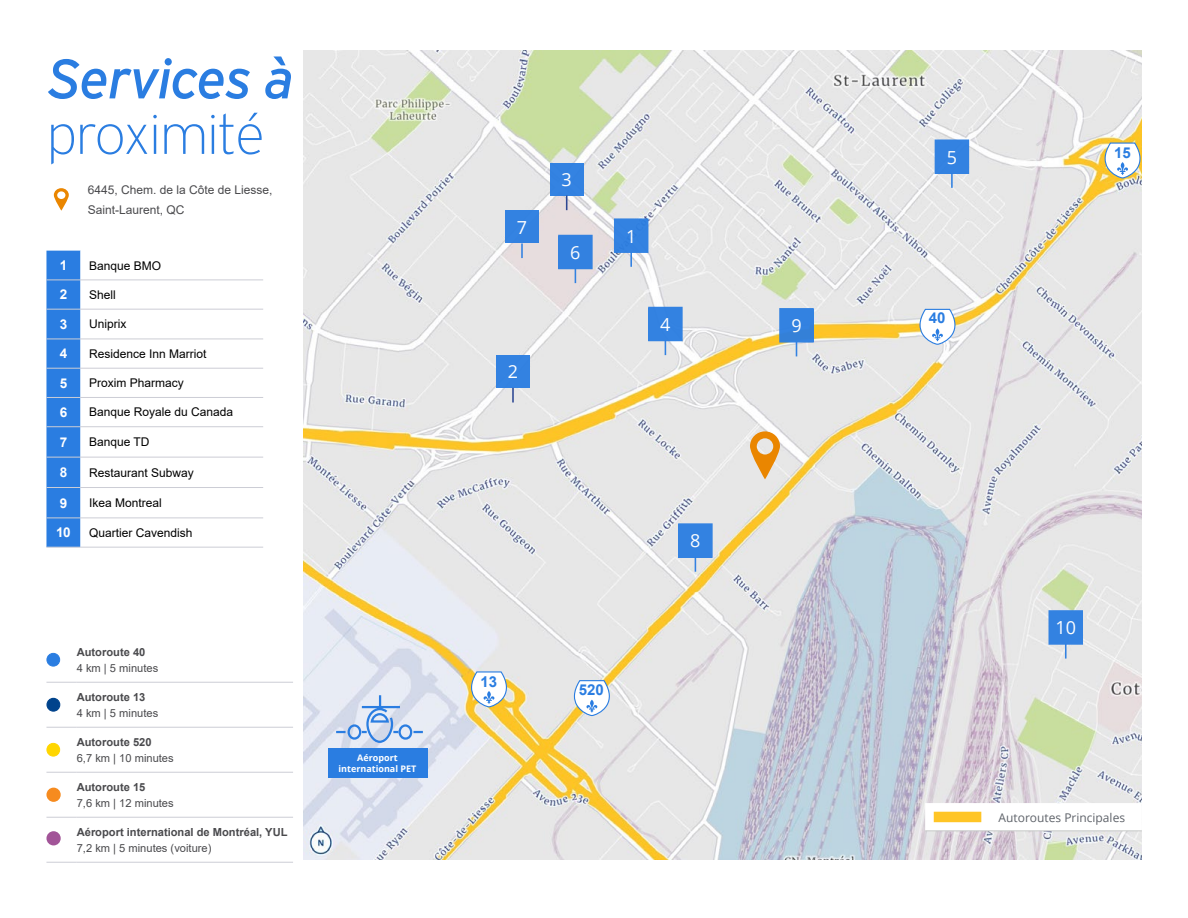
<style>
.page{position:relative;width:1188px;height:918px;background:#fff}
.page>*{position:absolute;margin:0;border:0;box-sizing:border-box;transform-origin:0 0}
.t1{font:italic 55.5px "Interstate";letter-spacing:-.03em;color:#2a7de1}
.t2{font:200 55.5px "Interstate";letter-spacing:-.03em;color:#2a7de1}
.t3{font:18px "Open Sans";color:#fff}
.t4{font:700 15px "Arial";color:#2a7de1}
.t5{font:700 13.5px "Arial";color:#fff}
.t6{font:12px "Arial";color:#000}
.t7{font:12px/19.5px "Arial";color:#4a4a4d}
.t8{font:12px "Open Sans";color:#5f636a}
.t9{font:700 11.1px "Arial";color:#4a4a4d}
.t10{font:11.1px "Arial";color:#4a4a4d}
.t11{font:700 9px/10.8px "Open Sans";color:#fff;text-align:center}
</style>
<div class="page">
<img style="left:304px;top:50px;width:838px;height:809px">
<div style="left:780px;top:309px;width:33px;height:33px;background:#3382e1"></div>
<div style="left:779px;top:308px;width:35px;height:35px;border:2px solid #2a7de1"></div>
<svg style="left:796px;top:342px;width:1px;height:14px"></svg>
<svg style="left:750px;top:431px;width:30px;height:48px"></svg>
<svg style="left:1104px;top:142px;width:37px;height:57px"></svg>
<svg style="left:470px;top:670px;width:38px;height:58px"></svg>
<div style="left:615px;top:219px;width:33px;height:33px;background:#3382e1"></div>
<div style="left:614px;top:218px;width:34px;height:35px;border:2px solid #2a7de1"></div>
<svg style="left:630px;top:252px;width:2px;height:15px"></svg>
<div style="left:496px;top:355px;width:34px;height:33px;background:#3382e1"></div>
<svg style="left:512px;top:388px;width:2px;height:15px"></svg>
<div style="left:550px;top:163px;width:33px;height:33px;background:#3482e2"></div>
<svg style="left:566px;top:196px;width:1px;height:14px"></svg>
<div style="left:649px;top:308px;width:33px;height:33px;background:#3382e1"></div>
<div style="left:648px;top:307px;width:35px;height:34px;border:2px solid #2a7de1"></div>
<svg style="left:665px;top:340px;width:1px;height:15px"></svg>
<div style="left:935px;top:140px;width:33px;height:33px;background:#3382e1"></div>
<div style="left:935px;top:140px;width:34px;height:34px;border:2px solid #2a7de1"></div>
<svg style="left:951px;top:173px;width:2px;height:15px"></svg>
<div style="left:559px;top:236px;width:33px;height:33px;background:#3381e0"></div>
<div style="left:558px;top:235px;width:35px;height:34px;border:2px solid #2a7de1"></div>
<svg style="left:575px;top:268px;width:1px;height:15px"></svg>
<div style="left:505px;top:210px;width:34px;height:33px;background:#3382e1"></div>
<svg style="left:521px;top:243px;width:2px;height:15px"></svg>
<div style="left:679px;top:524px;width:33px;height:33px;background:#3382e1"></div>
<div style="left:678px;top:523px;width:35px;height:35px;border:2px solid #2a7de1"></div>
<svg style="left:695px;top:557px;width:1px;height:15px"></svg>
<div style="left:1049px;top:611px;width:33px;height:33px;background:#3382e1"></div>
<div style="left:1048px;top:610px;width:35px;height:35px;border:2px solid #2a7de1"></div>
<svg style="left:1065px;top:644px;width:2px;height:15px"></svg>
<svg style="left:573px;top:679px;width:37px;height:57px"></svg>
<svg style="left:919px;top:308px;width:37px;height:57px"></svg>
<svg style="left:46px;top:251px;width:34px;height:296px;background:#3181e1"></svg>
<svg style="left:80px;top:251px;width:183px;height:296px"></svg>
<hr style="left:46px;top:280px;width:34px;height:1px;background:#cccdd5">
<hr style="left:80px;top:280px;width:183px;height:1px;background:#cccdd5">
<hr style="left:46px;top:309px;width:34px;height:1px;background:#cccdd5">
<hr style="left:46px;top:339px;width:34px;height:1px;background:#cccdd5">
<hr style="left:46px;top:368px;width:34px;height:1px;background:#cccdd5">
<hr style="left:46px;top:397px;width:34px;height:1px;background:#cccdd5">
<hr style="left:80px;top:309px;width:183px;height:1px;background:#cccdd5">
<hr style="left:80px;top:339px;width:183px;height:1px;background:#cccdd5">
<hr style="left:80px;top:368px;width:183px;height:1px;background:#cccdd5">
<hr style="left:80px;top:397px;width:183px;height:1px;background:#cccdd5">
<hr style="left:46px;top:426px;width:34px;height:1px;background:#cccdd5">
<hr style="left:46px;top:457px;width:34px;height:1px;background:#cccdd5">
<hr style="left:46px;top:487px;width:34px;height:1px;background:#cccdd5">
<hr style="left:46px;top:518px;width:34px;height:1px;background:#cccdd5">
<hr style="left:46px;top:547px;width:34px;height:1px;background:#cccdd5">
<hr style="left:80px;top:426px;width:183px;height:1px;background:#cccdd5">
<hr style="left:80px;top:457px;width:183px;height:1px;background:#cccdd5">
<hr style="left:80px;top:487px;width:183px;height:1px;background:#cccdd5">
<hr style="left:80px;top:518px;width:183px;height:1px;background:#cccdd5">
<hr style="left:80px;top:547px;width:183px;height:1px;background:#cccdd5">
<svg style="left:53px;top:188px;width:16px;height:23px"></svg>
<svg style="left:925px;top:803px;width:217px;height:27px"></svg>
<hr style="left:925px;top:830px;width:65px;height:1px;background:#c7c9c8">
<hr style="left:990px;top:830px;width:152px;height:1px;background:#c7c9c8">
<div style="left:934px;top:812px;width:47px;height:10px;background:#ffc526"></div>
<hr style="left:46px;top:682px;width:31px;height:1px;background:#cccdd5">
<hr style="left:77px;top:682px;width:216px;height:1px;background:#cccdd5">
<hr style="left:46px;top:727px;width:31px;height:1px;background:#cccdd5">
<hr style="left:77px;top:727px;width:216px;height:1px;background:#cccdd5">
<hr style="left:46px;top:772px;width:31px;height:1px;background:#cccdd5">
<hr style="left:77px;top:772px;width:216px;height:1px;background:#cccdd5">
<hr style="left:46px;top:817px;width:31px;height:1px;background:#cccdd5">
<hr style="left:77px;top:817px;width:216px;height:1px;background:#cccdd5">
<hr style="left:46px;top:862px;width:31px;height:1px;background:#cccdd5">
<hr style="left:77px;top:862px;width:216px;height:1px;background:#cccdd5">
<div style="left:47px;top:653px;width:13px;height:13px;background:#2a7de1;border-radius:50%"></div>
<div style="left:46px;top:653px;width:14px;height:14px;border:1px solid #2a7de1;border-radius:50%"></div>
<div style="left:47px;top:698px;width:13px;height:13px;background:#00438c;border-radius:50%"></div>
<div style="left:46px;top:698px;width:14px;height:14px;border:1px solid #00438c;border-radius:50%"></div>
<div style="left:47px;top:743px;width:13px;height:13px;background:#ffd600;border-radius:50%"></div>
<div style="left:46px;top:743px;width:14px;height:14px;border:1px solid #ffd600;border-radius:50%"></div>
<div style="left:47px;top:788px;width:13px;height:13px;background:#f68b1f;border-radius:50%"></div>
<div style="left:46px;top:788px;width:15px;height:14px;border:2px solid #f68b1f;border-radius:50%"></div>
<div style="left:47px;top:832px;width:13px;height:13px;background:#a25498;border-radius:50%"></div>
<div style="left:46px;top:831px;width:15px;height:14px;border:2px solid #a25498;border-radius:50%"></div>
<svg style="left:334px;top:693px;width:91px;height:51px;background:#c8d6ee"></svg>
<div style="left:328px;top:749px;width:100px;height:29px;background:#2a7de1"></div>
<h1 class="t1" style="left:46px;top:48px;width:249px">Services à</h1>
<h1 class="t2" style="left:46px;top:104px;width:220px">proximité</h1>
<p class="t7" style="left:88px;top:180px;width:186px">6445, Chem. de la Côte de Liesse,<br>Saint-Laurent, QC</p>
<p class="t5" style="left:60px;top:256px;width:9px">1</p>
<p class="t6" style="left:89px;top:257px;width:74px">Banque BMO</p>
<p class="t5" style="left:60px;top:285px;width:9px">2</p>
<p class="t6" style="left:89px;top:286px;width:28px">Shell</p>
<p class="t5" style="left:60px;top:315px;width:9px">3</p>
<p class="t6" style="left:89px;top:316px;width:39px">Uniprix</p>
<p class="t5" style="left:60px;top:344px;width:9px">4</p>
<p class="t6" style="left:89px;top:345px;width:119px">Residence Inn Marriot</p>
<p class="t5" style="left:60px;top:373px;width:9px">5</p>
<p class="t6" style="left:89px;top:375px;width:96px">Proxim Pharmacy</p>
<p class="t5" style="left:60px;top:403px;width:9px">6</p>
<p class="t6" style="left:89px;top:404px;width:146px">Banque Royale du Canada</p>
<p class="t5" style="left:60px;top:433px;width:9px">7</p>
<p class="t6" style="left:89px;top:434px;width:62px">Banque TD</p>
<p class="t5" style="left:60px;top:463px;width:9px">8</p>
<p class="t6" style="left:89px;top:464px;width:106px">Restaurant Subway</p>
<p class="t5" style="left:60px;top:493px;width:9px">9</p>
<p class="t6" style="left:89px;top:495px;width:74px">Ikea Montreal</p>
<p class="t5" style="left:56px;top:523px;width:16px">10</p>
<p class="t6" style="left:89px;top:524px;width:105px">Quartier Cavendish</p>
<p class="t9" style="left:77px;top:644px;width:70px">Autoroute 40</p>
<p class="t10" style="left:77px;top:661px;width:83px">4 km | 5 minutes</p>
<p class="t9" style="left:77px;top:689px;width:70px">Autoroute 13</p>
<p class="t10" style="left:77px;top:706px;width:83px">4 km | 5 minutes</p>
<p class="t9" style="left:77px;top:734px;width:76px">Autoroute 520</p>
<p class="t10" style="left:77px;top:751px;width:98px">6,7 km | 10 minutes</p>
<p class="t9" style="left:77px;top:779px;width:70px">Autoroute 15</p>
<p class="t10" style="left:77px;top:796px;width:98px">7,6 km | 12 minutes</p>
<p class="t9" style="left:77px;top:824px;width:212px">Aéroport international de Montréal, YUL</p>
<p class="t10" style="left:77px;top:840px;width:136px">7,2 km | 5 minutes (voiture)</p>
<p class="t11" style="left:339px;top:752px;width:79px">Aéroport international PET</p>
<h2 class="t3" style="left:517px;top:215px;width:12px">7</h2>
<h2 class="t3" style="left:562px;top:167px;width:12px">3</h2>
<h2 class="t3" style="left:570px;top:240px;width:12px">6</h2>
<h2 class="t3" style="left:508px;top:359px;width:12px">2</h2>
<h2 class="t3" style="left:626px;top:224px;width:12px">1</h2>
<h2 class="t3" style="left:660px;top:312px;width:12px">4</h2>
<p class="t4" style="left:481px;top:672px;width:18px">13</p>
<p class="t4" style="left:579px;top:679px;width:27px">520</p>
<h2 class="t3" style="left:690px;top:529px;width:12px">8</h2>
<h2 class="t3" style="left:791px;top:313px;width:12px">9</h2>
<h2 class="t3" style="left:947px;top:145px;width:12px">5</h2>
<p class="t4" style="left:929px;top:307px;width:18px">40</p>
<p class="t4" style="left:1114px;top:143px;width:18px">15</p>
<h2 class="t3" style="left:1055px;top:615px;width:22px">10</h2>
<p class="t8" style="left:999px;top:809px;width:128px">Autoroutes Principales</p>
</div>
